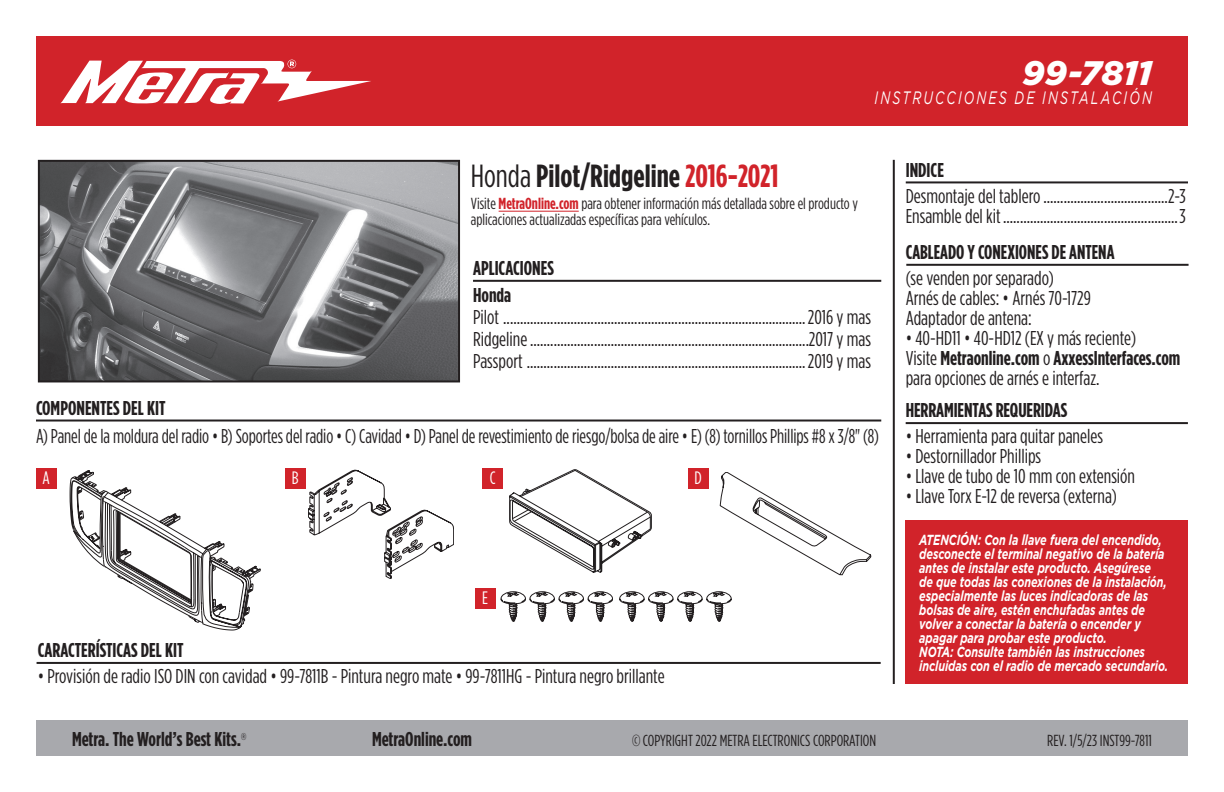
<style>
.page{position:relative;width:1224px;height:792px;background:#fff}
.page>*{position:absolute;margin:0;border:0;box-sizing:border-box;transform-origin:0 0}
.t1{font:italic 900 34px "Gotham";letter-spacing:-.015em;color:#fff}
.t2{font:700 32px "Gotham Condensed";color:#231f20}
.t3{font:20px/20px "Gotham Condensed";color:#231f20}
.t4{font:700 20px/26.6px "Gotham Condensed";color:#231f20}
.t5{font:20px "Gotham Condensed";color:#231f20;scale:.95 1}
.t6{font:italic 18px "Gotham";letter-spacing:.17em;color:#fff;scale:.7 1}
.t7{font:18px "Gotham Condensed";color:#fff}
.t8{font:16px/16px "Gotham Condensed";color:#231f20}
.t9{font:italic 700 14.6px/14px "Gotham";letter-spacing:-.005em;color:#fff;scale:.74 1}
.s1{font-weight:400}
.s2{color:#d1232a}
.s3{font-weight:700;color:#d1232a}
.s4{font-weight:700}
</style>
<div class="page">
<div style="left:36px;top:720px;width:1152px;height:36px;background:#a8a9ad"></div>
<hr style="left:893px;top:160px;width:2px;height:524px;background:#231f20">
<div style="left:36px;top:36px;width:1152px;height:90px;background:#d1232a"></div>
<svg style="left:60px;top:60px;width:311px;height:44px"></svg>
<hr style="left:37px;top:662px;width:844px;height:2px;background:#231f20">
<hr style="left:36px;top:420px;width:845px;height:2px;background:#231f20">
<hr style="left:906px;top:422px;width:282px;height:2px;background:#231f20">
<hr style="left:906px;top:264px;width:283px;height:2px;background:#231f20">
<hr style="left:906px;top:181px;width:282px;height:2px;background:#231f20">
<hr style="left:499px;top:211px;width:80px;height:1px;background:#d1232a">
<img style="left:41px;top:163px;width:416px;height:216px">
<div style="left:38px;top:160px;width:422px;height:222px;border:2px solid #231f20"></div>
<div style="left:906px;top:521px;width:282px;height:163px;background:#d1232a"></div>
<div style="left:36px;top:469px;width:21px;height:20px;background:#d1232a"></div>
<div style="left:285px;top:469px;width:21px;height:20px;background:#d1232a"></div>
<div style="left:483px;top:469px;width:20px;height:20px;background:#d1232a"></div>
<div style="left:688px;top:469px;width:21px;height:20px;background:#d1232a"></div>
<div style="left:475px;top:588px;width:20px;height:21px;background:#d1232a"></div>
<svg style="left:501px;top:591px;width:112px;height:31px"></svg>
<svg style="left:620px;top:591px;width:111px;height:31px"></svg>
<svg style="left:70px;top:470px;width:191px;height:160px"></svg>
<svg style="left:308px;top:470px;width:146px;height:109px"></svg>
<svg style="left:509px;top:469px;width:143px;height:103px"></svg>
<svg style="left:720px;top:472px;width:151px;height:103px"></svg>
<hr style="left:473px;top:280px;width:408px;height:2px;background:#231f20">
<h1 class="t1" style="left:1023px;top:53px;width:131px">99-7811</h1>
<p class="t6" style="left:875px;top:88px;width:398px">INSTRUCCIONES DE INSTALACIÓN</p>
<h2 class="t2" style="left:471px;top:158px;width:309px"><span class="s1">Honda</span> Pilot/Ridgeline <span class="s2">2016-2021</span></h2>
<p class="t8" style="left:471px;top:195px;width:389px">Visite <span class="s3">MetraOnline.com</span> para obtener información más detallada sobre el producto y aplicaciones actualizadas específicas para vehículos.</p>
<p class="t4" style="left:473px;top:254px;width:82px">APLICACIONES<br>Honda</p>
<p class="t3" style="left:473px;top:306px;width:399px;line-height:22px;text-align:justify">Pilot ..........................................................................................2016 y mas Ridgeline...................................................................................2017 y mas Passport ...................................................................................2019 y mas</p>
<p class="t4" style="left:36px;top:394px;width:131px">COMPONENTES DEL KIT</p>
<p class="t5" style="left:36px;top:425px;width:889px">A) Panel de la moldura del radio • B) Soportes del radio • C) Cavidad • D) Panel de revestimiento de riesgo/bolsa de aire • E) (8) tornillos Phillips #8 x 3/8" (8)</p>
<p class="t7" style="left:43px;top:468px;width:9px">A</p>
<p class="t7" style="left:292px;top:468px;width:8px">B</p>
<p class="t7" style="left:490px;top:468px;width:7px">C</p>
<p class="t7" style="left:695px;top:468px;width:9px">D</p>
<p class="t7" style="left:482px;top:588px;width:7px">E</p>
<p class="t4" style="left:38px;top:636px;width:147px">CARACTERÍSTICAS DEL KIT</p>
<p class="t3" style="left:38px;top:666px;width:628px">• Provisión de radio ISO DIN con cavidad • 99-7811B - Pintura negro mate • 99-7811HG - Pintura negro brillante</p>
<p class="t4" style="left:906px;top:156px;width:40px">INDICE</p>
<p class="t3" style="left:906px;top:185px;width:281px">Desmontaje del tablero .....................................2-3<br>Ensamble del kit....................................................3</p>
<p class="t4" style="left:906px;top:238px;width:210px">CABLEADO Y CONEXIONES DE ANTENA</p>
<p class="t3" style="left:906px;top:267px;width:187px">(se venden por separado)<br>Arnés de cables: • Arnés 70-1729<br>Adaptador de antena:</p>
<p class="t3" style="left:906px;top:327px;width:276px">• 40-HD11 • 40-HD12 (EX y más reciente)<br>Visite <span class="s4">Metraonline.com</span> o <span class="s4">AxxessInterfaces.com </span>para opciones de arnés e interfaz.</p>
<p class="t4" style="left:906px;top:396px;width:163px">HERRAMIENTAS REQUERIDAS</p>
<p class="t3" style="left:906px;top:426px;width:199px">• Herramienta para quitar paneles</p>
<p class="t3" style="left:906px;top:446px;width:137px">• Destornillador Phillips</p>
<p class="t3" style="left:906px;top:466px;width:231px">• Llave de tubo de 10 mm con extensión</p>
<p class="t3" style="left:906px;top:486px;width:213px">• Llave Torx E-12 de reversa (externa)</p>
<p class="t9" style="left:919px;top:532px;width:338px">ATENCIÓN: Con la llave fuera del encendido, desconecte el terminal negativo de la batería antes de instalar este producto. Asegúrese de que todas las conexiones de la instalación, especialmente las luces indicadoras de las bolsas de aire, estén enchufadas antes de volver a conectar la batería o encender y apagar para probar este producto.<br>NOTA: Consulte también las instrucciones incluidas con el radio de mercado secundario.</p>
<p class="t4" style="left:72px;top:726px;width:176px">Metra. The World’s Best Kits.<sup>®</sup></p>
<p class="t4" style="left:372px;top:726px;width:102px">MetraOnline.com</p>
<p class="t8" style="left:632px;top:733px;width:246px">© COPYRIGHT 2022 METRA ELECTRONICS CORPORATION</p>
<p class="t8" style="left:1047px;top:733px;width:106px">REV. 1/5/23 INST99-7811</p>
</div>
